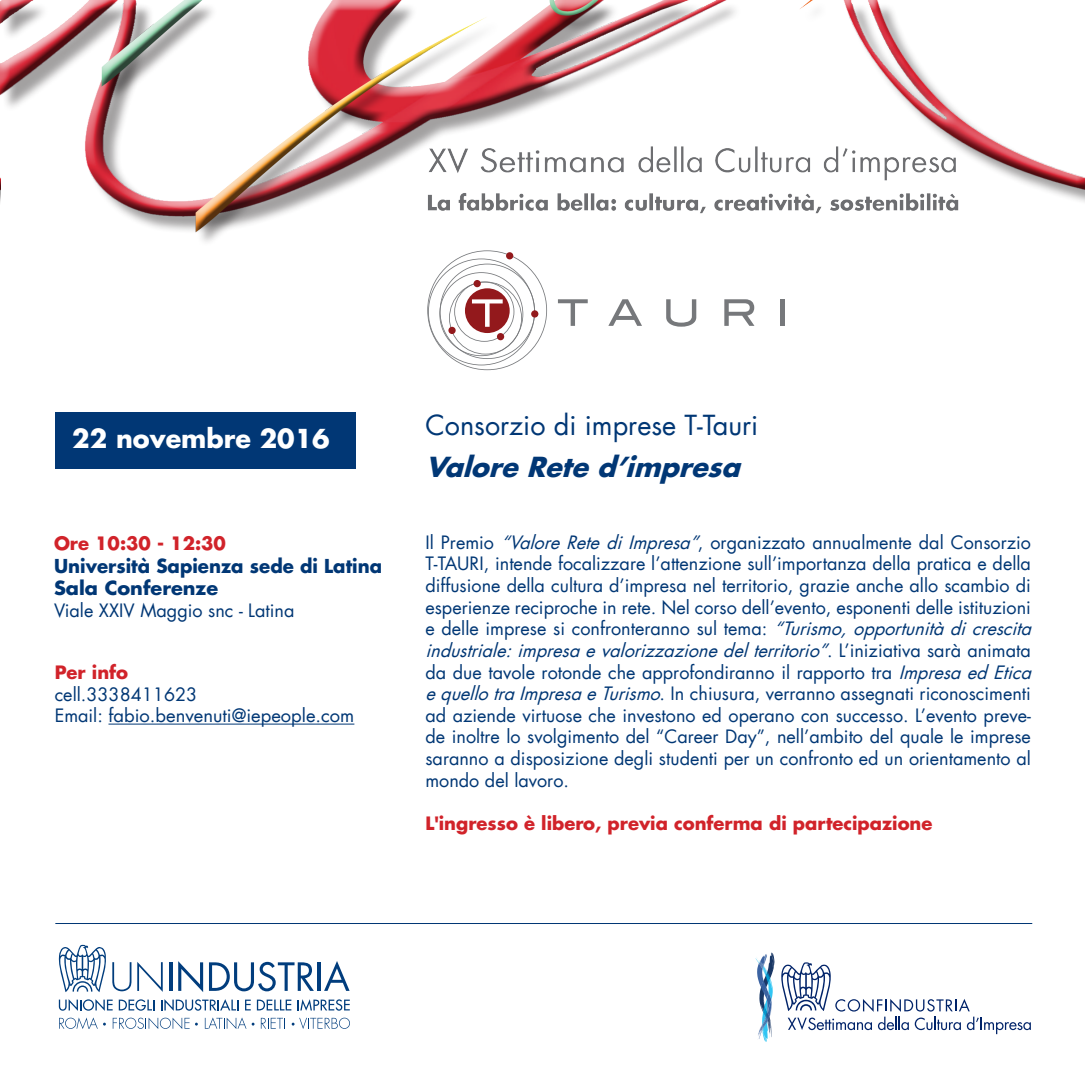
<style>
.page{position:relative;width:1085px;height:1085px;background:#fff}
.page>*{position:absolute;margin:0;border:0;box-sizing:border-box;transform-origin:0 0}
.t1{font:27px "Futura LT";color:#013775}
.t2{font:italic 700 27px "Futura LT";color:#013775}
.t3{font:700 25.5px "Futura LT";color:#fff}
.t4{font:700 18.75px/22.5px "Futura LT";color:#013775}
.t5{font:18px/21.6px "Futura LT";color:#013775}
.t6{font:700 18px "Futura LT";color:#d1232a}
.s1{font-style:italic}
</style>
<div class="page">
<div style="left:55px;top:412px;width:300px;height:57px;background:#013775"></div>
<hr style="left:108px;top:723px;width:246px;height:1px;background:#013775">
<img style="left:0;top:0;width:1084px;height:242px">
<svg style="left:755px;top:952px;width:19px;height:89px"></svg>
<svg style="left:781px;top:962px;width:249px;height:71px"></svg>
<svg style="left:137px;top:962px;width:26px;height:29px"></svg>
<svg style="left:59px;top:944px;width:72px;height:48px"></svg>
<hr style="left:169px;top:962px;width:3px;height:28px;background:#013d7d">
<svg style="left:178px;top:961px;width:25px;height:30px"></svg>
<svg style="left:209px;top:961px;width:105px;height:30px"></svg>
<hr style="left:318px;top:962px;width:3px;height:28px;background:#013d7d">
<svg style="left:324px;top:961px;width:25px;height:29px"></svg>
<svg style="left:59px;top:999px;width:54px;height:11px"></svg>
<svg style="left:119px;top:999px;width:35px;height:11px"></svg>
<svg style="left:161px;top:999px;width:77px;height:11px"></svg>
<svg style="left:245px;top:999px;width:6px;height:11px"></svg>
<svg style="left:257px;top:999px;width:34px;height:11px"></svg>
<svg style="left:297px;top:999px;width:53px;height:11px"></svg>
<svg style="left:113px;top:1017px;width:76px;height:11px"></svg>
<svg style="left:261px;top:1017px;width:24px;height:11px"></svg>
<svg style="left:59px;top:1017px;width:47px;height:11px"></svg>
<svg style="left:205px;top:1017px;width:49px;height:11px"></svg>
<svg style="left:291px;top:1017px;width:59px;height:11px"></svg>
<hr style="left:55px;top:922px;width:977px;height:1px;background:#013775">
<svg style="left:558px;top:299px;width:29px;height:27px"></svg>
<svg style="left:608px;top:299px;width:34px;height:27px"></svg>
<svg style="left:666px;top:299px;width:30px;height:27px"></svg>
<svg style="left:724px;top:299px;width:30px;height:27px"></svg>
<div style="left:779px;top:299px;width:5px;height:27px;background:#76787b"></div>
<svg style="left:427px;top:250px;width:120px;height:120px"></svg>
<div style="left:473px;top:280px;width:8px;height:7px;background:#93191c;border-radius:50%"></div>
<div style="left:506px;top:252px;width:7px;height:7px;background:#93191c;border-radius:50%"></div>
<div style="left:531px;top:310px;width:7px;height:7px;background:#93191c;border-radius:50%"></div>
<div style="left:497px;top:333px;width:7px;height:7px;background:#93191c;border-radius:50%"></div>
<div style="left:448px;top:327px;width:7px;height:7px;background:#93191c;border-radius:50%"></div>
<p class="t3" style="left:72px;top:421px;width:259px">22 novembre 2016</p>
<p class="t6" style="left:54px;top:531px;width:173px">Ore 10:30 - 12:30</p>
<p class="t4" style="left:54px;top:554px;width:329px">Università Sapienza sede di Latina<br>Sala Conferenze</p>
<p class="t5" style="left:54px;top:599px;width:242px">Viale XXIV Maggio snc - Latina</p>
<p class="t6" style="left:55px;top:660px;width:75px">Per info</p>
<p class="t5" style="left:55px;top:683px;width:144px">cell.3338411623</p>
<p class="t5" style="left:55px;top:705px;width:301px">Email: fabio.benvenuti@iepeople.com</p>
<p class="t1" style="left:425px;top:408px;width:334px">Consorzio di imprese T-Tauri</p>
<p class="t2" style="left:425px;top:448px;width:325px">ValoreReted’impresa</p>
<p class="t5" style="left:425px;top:531px;width:613px">Il Premio <span class="s1">“ValoreRetediImpresa”</span>, organizzato annualmente dal Consorzio T-TAURI, intende focalizzare l’attenzione sull’importanza della pratica e della diffusione della cultura d’impresa nel territorio, grazie anche allo scambio di esperienze reciproche in rete. Nel corso dell’evento, esponenti delle istituzioni e delle imprese si confronteranno sul tema: <span class="s1">“Turismo,opportunitàdicrescita industriale:impresaevalorizzazionedelterritorio”</span>. L ’ i n i z i a t i v a s a r à a n i m a t a da due tavole rotonde che approfondiranno il rapporto tra <span class="s1">ImpresaedEtica equellotraImpresaeTurismo</span>. In chiusura, verranno assegnati riconoscimenti ad aziende virtuose che investono ed operano con successo. L’evento preve&shy;de inoltre lo svolgimento del “Career Day”, nell’ambito del quale le imprese saranno a disposizione degli studenti per un confronto ed un orientamento al mondo del lavoro.</p>
<p class="t6" style="left:425px;top:811px;width:508px">L'ingresso è libero, previa conferma di partecipazione</p>
</div>
